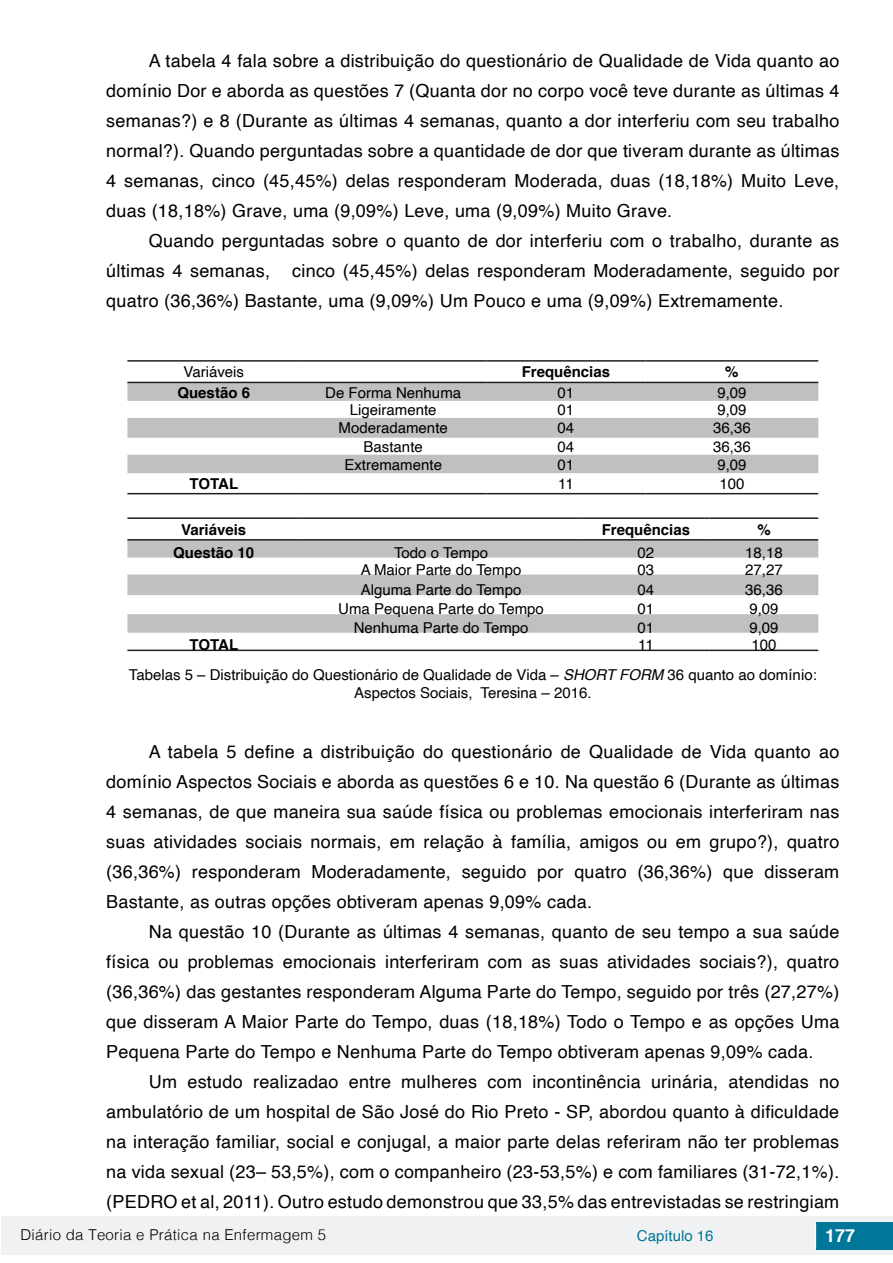
<style>
.page{position:relative;width:893px;height:1263px;background:#fff}
.page>*{position:absolute;margin:0;border:0;box-sizing:border-box;transform-origin:0 0}
.txt{font:18px/30px "Helvetica";letter-spacing:.015em;color:#000;text-align:justify}
.t1{font:700 18px "Helvetica";color:#fff}
.tab_centro{font:15px "Helvetica";color:#000}
.info_tab_gra_imag{font:15px/18px "Helvetica";color:#000;text-align:center}
.tab_centro-2{font:700 15px "Helvetica";color:#000}
.t2{font:300 15px "Helvetica";letter-spacing:.02em;color:#000}
.t3{font:15px "Helvetica";color:#007699}
.s1{font-style:italic}
</style>
<div class="page">
<div style="left:1px;top:1216px;width:891px;height:38px;background:#f0f1f2"></div>
<div style="left:816px;top:1222px;width:77px;height:27px;background:#007699"></div>
<svg style="left:815px;top:1224px;width:1px;height:24px"></svg>
<svg style="left:127px;top:383px;width:691px;height:90px;fill:#c0c0c0"></svg>
<hr style="left:127px;top:493px;width:173px;height:1px;background:#231f20">
<hr style="left:300px;top:493px;width:186px;height:1px;background:#231f20">
<hr style="left:486px;top:493px;width:160px;height:1px;background:#231f20">
<hr style="left:646px;top:493px;width:172px;height:1px;background:#231f20">
<hr style="left:127px;top:360px;width:173px;height:2px;background:#231f20">
<hr style="left:300px;top:360px;width:186px;height:2px;background:#231f20">
<hr style="left:486px;top:360px;width:160px;height:2px;background:#231f20">
<hr style="left:646px;top:360px;width:172px;height:2px;background:#231f20">
<hr style="left:127px;top:382px;width:173px;height:1px;background:#231f20">
<hr style="left:300px;top:382px;width:186px;height:1px;background:#231f20">
<hr style="left:486px;top:382px;width:160px;height:1px;background:#231f20">
<hr style="left:646px;top:382px;width:172px;height:1px;background:#231f20">
<svg style="left:127px;top:541px;width:691px;height:92px;fill:#c0c0c0"></svg>
<hr style="left:127px;top:650px;width:173px;height:1px;background:#231f20">
<hr style="left:300px;top:650px;width:282px;height:1px;background:#231f20">
<hr style="left:582px;top:650px;width:128px;height:1px;background:#231f20">
<hr style="left:710px;top:650px;width:108px;height:1px;background:#231f20">
<hr style="left:127px;top:517px;width:173px;height:2px;background:#231f20">
<hr style="left:300px;top:517px;width:282px;height:2px;background:#231f20">
<hr style="left:582px;top:517px;width:128px;height:2px;background:#231f20">
<hr style="left:710px;top:517px;width:108px;height:2px;background:#231f20">
<hr style="left:127px;top:539px;width:173px;height:2px;background:#231f20">
<hr style="left:300px;top:539px;width:282px;height:2px;background:#231f20">
<hr style="left:582px;top:539px;width:128px;height:2px;background:#231f20">
<hr style="left:710px;top:539px;width:108px;height:2px;background:#231f20">
<p class="txt" style="left:106px;top:46px;width:734px;text-indent:43px">A tabela 4 fala sobre a distribuição do questionário de Qualidade de Vida quanto ao domínio Dor e aborda as questões 7 (Quanta dor no corpo você teve durante as últimas 4 semanas?) e 8 (Durante as últimas 4 semanas, quanto a dor interferiu com seu trabalho normal?). Quando perguntadas sobre a quantidade de dor que tiveram durante as últimas 4 semanas, cinco (45,45%) delas responderam Moderada, duas (18,18%) Muito Leve, duas (18,18%) Grave, uma (9,09%) Leve, uma (9,09%) Muito Grave.</p>
<p class="txt" style="left:106px;top:226px;width:734px;text-indent:43px">Quando perguntadas sobre o quanto de dor interferiu com o trabalho, durante as últimas 4 semanas, cinco (45,45%) delas responderam Moderadamente, seguido por quatro (36,36%) Bastante, uma (9,09%) Um Pouco e uma (9,09%) Extremamente.</p>
<p class="tab_centro" style="left:183px;top:360px;width:62px">Variáveis</p>
<p class="tab_centro-2" style="left:522px;top:360px;width:90px">Frequências</p>
<p class="tab_centro-2" style="left:725px;top:360px;width:15px">%</p>
<p class="tab_centro-2" style="left:177px;top:380px;width:74px">Questão 6</p>
<p class="tab_centro" style="left:325px;top:381px;width:137px">De Forma Nenhuma</p>
<p class="tab_centro" style="left:558px;top:381px;width:18px">01</p>
<p class="tab_centro" style="left:717px;top:381px;width:31px">9,09</p>
<p class="tab_centro" style="left:350px;top:398px;width:88px">Ligeiramente</p>
<p class="tab_centro" style="left:558px;top:398px;width:18px">01</p>
<p class="tab_centro" style="left:717px;top:398px;width:31px">9,09</p>
<p class="tab_centro" style="left:339px;top:417px;width:111px">Moderadamente</p>
<p class="tab_centro" style="left:558px;top:417px;width:18px">04</p>
<p class="tab_centro" style="left:713px;top:417px;width:39px">36,36</p>
<p class="tab_centro" style="left:364px;top:435px;width:61px">Bastante</p>
<p class="tab_centro" style="left:558px;top:435px;width:18px">04</p>
<p class="tab_centro" style="left:713px;top:435px;width:39px">36,36</p>
<p class="tab_centro" style="left:344px;top:453px;width:99px">Extremamente</p>
<p class="tab_centro" style="left:558px;top:453px;width:18px">01</p>
<p class="tab_centro" style="left:717px;top:453px;width:31px">9,09</p>
<p class="tab_centro-2" style="left:190px;top:471px;width:50px">TOTAL</p>
<p class="tab_centro" style="left:558px;top:472px;width:17px">11</p>
<p class="tab_centro" style="left:719px;top:472px;width:27px">100</p>
<p class="tab_centro-2" style="left:181px;top:517px;width:67px">Variáveis</p>
<p class="tab_centro-2" style="left:602px;top:517px;width:90px">Frequências</p>
<p class="tab_centro-2" style="left:757px;top:517px;width:15px">%</p>
<p class="tab_centro-2" style="left:173px;top:540px;width:82px">Questão 10</p>
<p class="tab_centro" style="left:394px;top:541px;width:95px">Todo o Tempo</p>
<p class="tab_centro" style="left:638px;top:541px;width:18px">02</p>
<p class="tab_centro" style="left:745px;top:541px;width:39px">18,18</p>
<p class="tab_centro" style="left:361px;top:558px;width:162px">A Maior Parte do Tempo</p>
<p class="tab_centro" style="left:638px;top:558px;width:18px">03</p>
<p class="tab_centro" style="left:745px;top:558px;width:39px">27,27</p>
<p class="tab_centro" style="left:361px;top:578px;width:162px">Alguma Parte do Tempo</p>
<p class="tab_centro" style="left:638px;top:578px;width:18px">04</p>
<p class="tab_centro" style="left:745px;top:578px;width:39px">36,36</p>
<p class="tab_centro" style="left:338px;top:597px;width:207px">Uma Pequena Parte do Tempo</p>
<p class="tab_centro" style="left:638px;top:597px;width:18px">01</p>
<p class="tab_centro" style="left:749px;top:597px;width:31px">9,09</p>
<p class="tab_centro" style="left:354px;top:616px;width:176px">Nenhuma Parte do Tempo</p>
<p class="tab_centro" style="left:638px;top:616px;width:18px">01</p>
<p class="tab_centro" style="left:749px;top:616px;width:31px">9,09</p>
<p class="tab_centro-2" style="left:190px;top:632px;width:50px">TOTAL</p>
<p class="tab_centro" style="left:638px;top:633px;width:17px">11</p>
<p class="tab_centro" style="left:751px;top:633px;width:27px">100</p>
<p class="info_tab_gra_imag" style="left:129px;top:666px;width:689px">Tabelas 5 – Distribuição do Questionário de Qualidade de Vida – <span class="s1">SHORT FORM</span> 36 quanto ao domínio:<br>Aspectos Sociais, Teresina – 2016.</p>
<p class="txt" style="left:106px;top:737px;width:735px;text-indent:43px">A tabela 5 define a distribuição do questionário de Qualidade de Vida quanto ao domínio Aspectos Sociais e aborda as questões 6 e 10. Na questão 6 (Durante as últimas 4 semanas, de que maneira sua saúde física ou problemas emocionais interferiram nas suas atividades sociais normais, em relação à família, amigos ou em grupo?), quatro (36,36%) responderam Moderadamente, seguido por quatro (36,36%) que disseram Bastante, as outras opções obtiveram apenas 9,09% cada.</p>
<p class="txt" style="left:106px;top:917px;width:735px;text-indent:43px">Na questão 10 (Durante as últimas 4 semanas, quanto de seu tempo a sua saúde física ou problemas emocionais interferiram com as suas atividades sociais?), quatro (36,36%) das gestantes responderam Alguma Parte do Tempo, seguido por três (27,27%) que disseram A Maior Parte do Tempo, duas (18,18%) Todo o Tempo e as opções Uma Pequena Parte do Tempo e Nenhuma Parte do Tempo obtiveram apenas 9,09% cada.</p>
<p class="txt" style="left:106px;top:1067px;width:734px;text-indent:43px">Um estudo realizadao entre mulheres com incontinência urinária, atendidas no ambulatório de um hospital de São José do Rio Preto - SP, abordou quanto à dificuldade na interação familiar, social e conjugal, a maior parte delas referiram não ter problemas na vida sexual (23– 53,5%), com o companheiro (23-53,5%) e com familiares (31-72,1%). (PEDRO et al, 2011). Outro estudo demonstrou que 33,5% das entrevistadas se restringiam</p>
<p class="t2" style="left:20px;top:1222px;width:307px">Diário da Teoria e Prática na Enfermagem 5</p>
<p class="t3" style="left:637px;top:1224px;width:78px">Capítulo 16</p>
<p class="t1" style="left:825px;top:1221px;width:32px">177</p>
</div>
